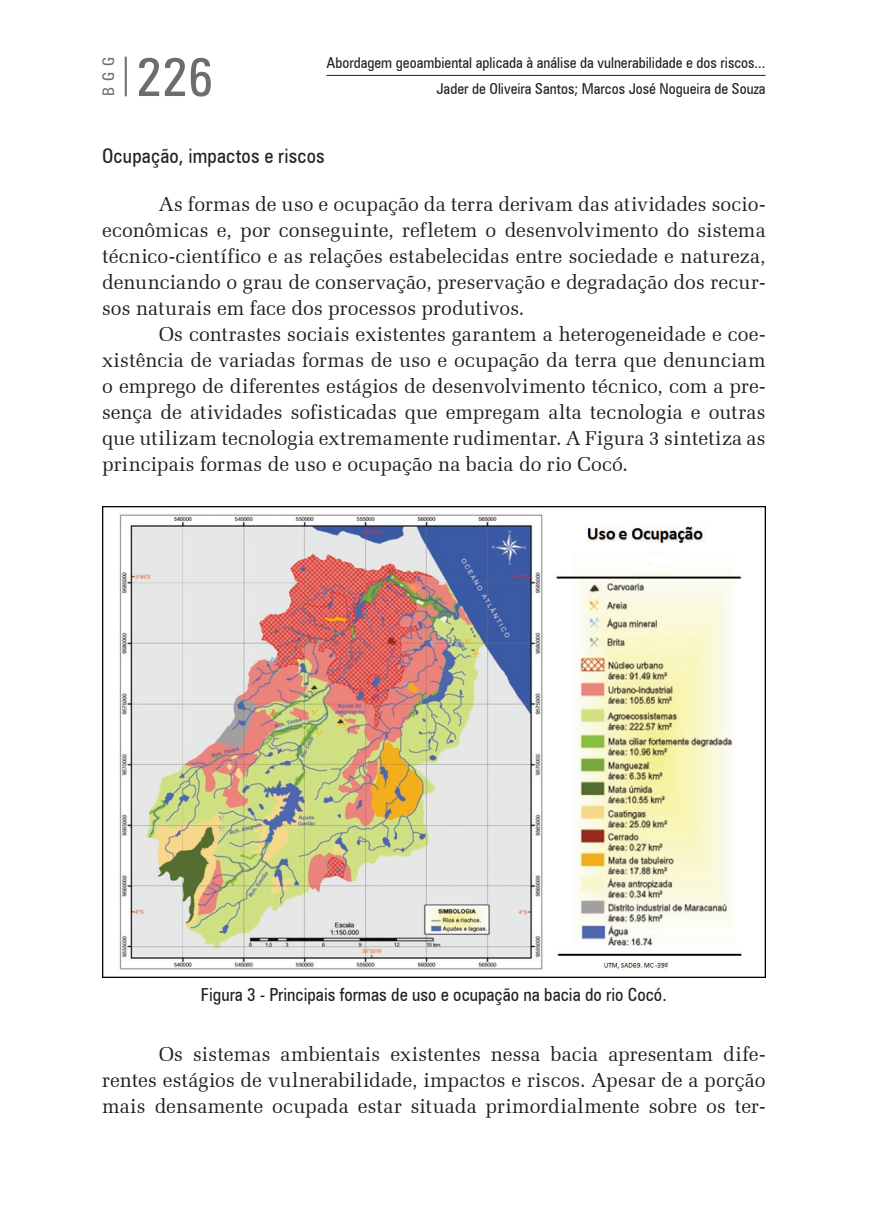
<style>
.page{position:relative;width:879px;height:1219px;background:#fff}
.page>*{position:absolute;margin:0;border:0;box-sizing:border-box;transform-origin:0 0}
.t1{font:condensed 54px "Zurich BT";color:#6c6d70}
.t2{font:20px/26px "Zapf Elliptical 711 BT";letter-spacing:.005em;color:#231f20;text-align:justify}
.t3{font:condensed 20px "Zurich BT";letter-spacing:.01em;color:#231f20}
.t4{font:condensed 18px "Zurich BT";color:#231f20}
.t5{font:condensed 16px "Zurich BT";color:#6c6d70}
.t6{font:condensed 15px/25.6px "Zurich BT";color:#231f20;text-align:right}
</style>
<div class="page">
<hr style="left:125px;top:57px;width:2px;height:39px;background:#6c6d70">
<hr style="left:326px;top:75px;width:439px;height:1px;background:#231f20">
<img style="left:102px;top:507px;width:663px;height:470px">
<p class="t5" style="left:99px;top:96px;width:41px;rotate:-90deg">BGG</p>
<h1 class="t1" style="left:136px;top:44px;width:79px">226</h1>
<p class="t6" style="left:326px;top:50px;width:440px">Abordagem geoambiental aplicada à análise da vulnerabilidade e dos riscos...<br>Jader de Oliveira Santos; Marcos José Nogueira de Souza</p>
<p class="t3" style="left:102px;top:143px;width:224px">Ocupação, impactos e riscos</p>
<p class="t2" style="left:102px;top:191px;width:665px;text-indent:57px">As formas de uso e ocupação da terra derivam das atividades socio&shy;econômicas e, por conseguinte, refletem o desenvolvimento do sistema técnico-científico e as relações estabelecidas entre sociedade e natureza, denunciando o grau de conservação, preservação e degradação dos recur&shy;sos naturais em face dos processos produtivos.</p>
<p class="t2" style="left:102px;top:321px;width:665px;text-indent:57px">Os contrastes sociais existentes garantem a heterogeneidade e coe&shy;xistência de variadas formas de uso e ocupação da terra que denunciam o emprego de diferentes estágios de desenvolvimento técnico, com a pre&shy;sença de atividades sofisticadas que empregam alta tecnologia e outras que utilizam tecnologia extremamente rudimentar. A Figura 3 sintetiza as principais formas de uso e ocupação na bacia do rio Cocó.</p>
<p class="t4" style="left:201px;top:984px;width:467px">Figura 3 - Principais formas de uso e ocupação na bacia do rio Cocó.</p>
<p class="t2" style="left:102px;top:1041px;width:665px;text-indent:57px">Os sistemas ambientais existentes nessa bacia apresentam dife&shy;rentes estágios de vulnerabilidade, impactos e riscos. Apesar de a porção mais densamente ocupada estar situada primordialmente sobre os ter-</p>
</div>
